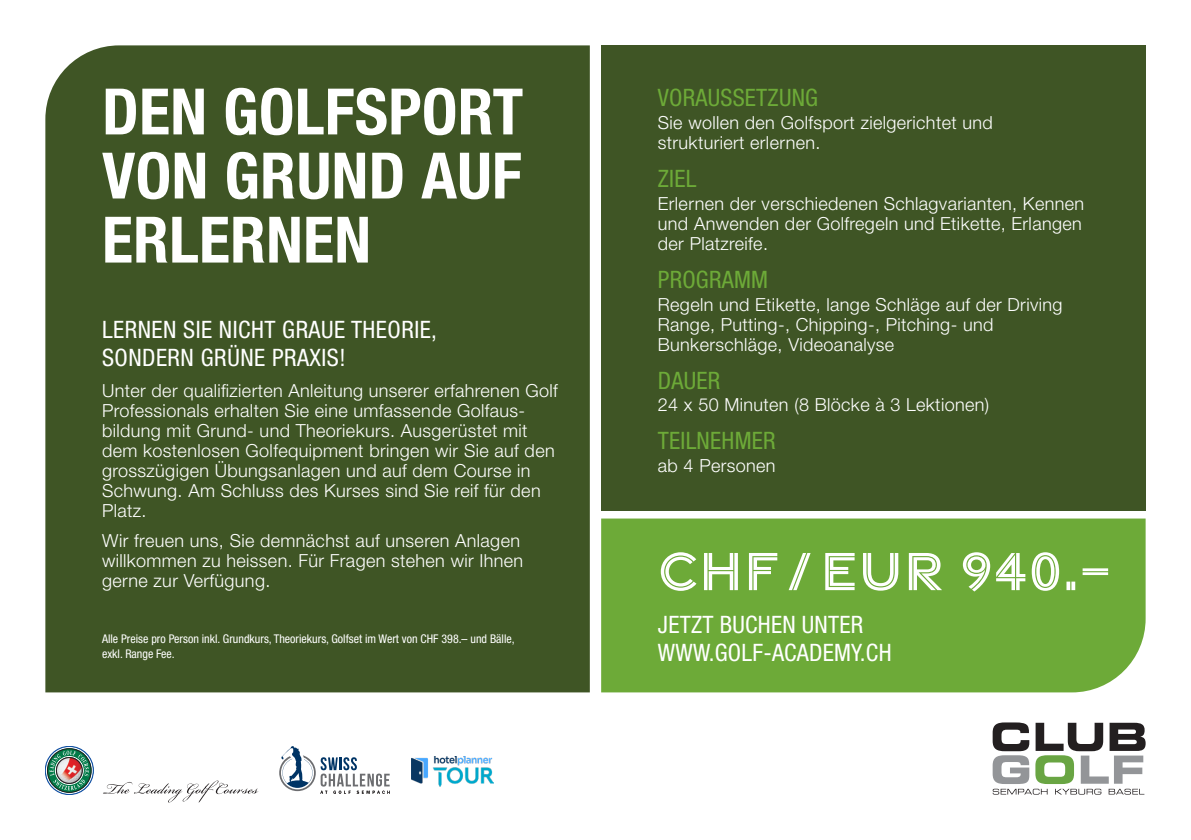
<style>
.page{position:relative;width:1191px;height:840px;background:#fff}
.page>*{position:absolute;margin:0;border:0;box-sizing:border-box;transform-origin:0 0}
.Headline-Rückseite{font:700 condensed 64px/64px "Helvetica Neue LT Std";letter-spacing:.005em;color:#fff}
.Preise{font:58px "Gravesend Sans Inline";letter-spacing:.015em;color:#fff}
.Lead-Weiss-Abstand{font:condensed 24px/28px "Helvetica Neue LT Std";letter-spacing:.02em;color:#fff}
.Lead-Grün{font:condensed 24px "Helvetica Neue LT Std";letter-spacing:.01em;color:#6daa38}
.Lead-Weiss{font:condensed 24px/28px "Helvetica Neue LT Std";letter-spacing:.01em;color:#fff}
.Lauftext-Aufzählung{font:300 18px/20px "Helvetica Neue LT Std";letter-spacing:.02em;color:#fff}
.Lauftext-Einfach{font:300 18px/20px "Helvetica Neue LT Std";letter-spacing:.02em;color:#fff}
.Fusszeile-Weiss{font:condensed 12px "Helvetica Neue LT Std";color:#fff}
</style>
<div class="page">
<div style="left:601px;top:518px;width:544px;height:174px;background:#6daa38"></div>
<div style="left:45px;top:45px;width:545px;height:647px;background:#3f5525"></div>
<div style="left:601px;top:45px;width:544px;height:466px;background:#3f5525"></div>
<svg style="left:992px;top:722px;width:153px;height:72px"></svg>
<img style="left:411px;top:756px;width:82px;height:29px">
<svg style="left:45px;top:746px;width:48px;height:48px"></svg>
<img style="left:56px;top:757px;width:26px;height:25px;border-radius:13px">
<div style="left:56px;top:756px;width:27px;height:27px;border:1px solid #231f20;border-radius:50%"></div>
<svg style="left:279px;top:746px;width:111px;height:47px"></svg>
<svg style="left:103px;top:780px;width:155px;height:22px"></svg>
<p class="Headline-Rückseite" style="left:102px;top:79px;width:423px">DEN GOLFSPORT</p>
<p class="Headline-Rückseite" style="left:102px;top:143px;width:421px">VON GRUND AUF<br>ERLERNEN</p>
<p class="Lead-Weiss-Abstand" style="left:102px;top:315px;width:336px">LERNEN SIE NICHT GRAUE THEORIE,<br>SONDERN GRÜNE PRAXIS!</p>
<p class="Lauftext-Aufzählung" style="left:102px;top:380px;width:457px">Unter der qualifizierten Anleitung unserer erfahrenen Golf Professionals erhalten Sie eine umfassende Golfaus&shy;bildung mit Grund- und Theoriekurs. Ausgerüstet mit dem kostenlosen Golfequipment bringen wir Sie auf den grosszügigen Übungsanlagen und auf dem Course in Schwung. Am Schluss des Kurses sind Sie reif für den Platz.</p>
<p class="Lauftext-Einfach" style="left:102px;top:530px;width:423px">Wir freuen uns, Sie demnächst auf unseren Anlagen willkommen zu heissen. Für Fragen stehen wir Ihnen gerne zur Verfügung.</p>
<p class="Fusszeile-Weiss" style="left:102px;top:631px;width:414px">Alle Preise pro Person inkl. Grundkurs, Theoriekurs, Golfset im Wert von CHF 398.– und Bälle,</p>
<p class="Fusszeile-Weiss" style="left:102px;top:646px;width:74px">exkl. Range Fee.</p>
<p class="Lead-Grün" style="left:658px;top:84px;width:162px">VORAUSSETZUNG</p>
<p class="Lauftext-Aufzählung" style="left:658px;top:112px;width:336px">Sie wollen den Golfsport zielgerichtet und strukturiert erlernen.</p>
<p class="Lead-Grün" style="left:658px;top:164px;width:40px">ZIEL</p>
<p class="Lauftext-Aufzählung" style="left:658px;top:193px;width:428px">Erlernen der verschiedenen Schlagvarianten, Kennen und Anwenden der Golfregeln und Etikette, Erlangen der Platzreife.</p>
<p class="Lead-Grün" style="left:658px;top:265px;width:112px">PROGRAMM</p>
<p class="Lauftext-Aufzählung" style="left:658px;top:293px;width:406px">Regeln und Etikette, lange Schläge auf der Driving<br>Range, Putting-, Chipping-, Pitching- und<br>Bunkerschläge, Videoanalyse</p>
<p class="Lead-Grün" style="left:658px;top:366px;width:64px">DAUER</p>
<p class="Lauftext-Aufzählung" style="left:658px;top:394px;width:333px">24 x 50 Minuten (8 Blöcke à 3 Lektionen)</p>
<p class="Lead-Grün" style="left:658px;top:427px;width:119px">TEILNEHMER</p>
<p class="Lauftext-Aufzählung" style="left:658px;top:455px;width:119px">ab 4 Personen</p>
<p class="Preise" style="left:658px;top:532px;width:454px">CHF / EUR 940.–</p>
<p class="Lead-Weiss" style="left:658px;top:610px;width:235px">JETZT BUCHEN UNTER<br>WWW.GOLF-ACADEMY.CH</p>
</div>
